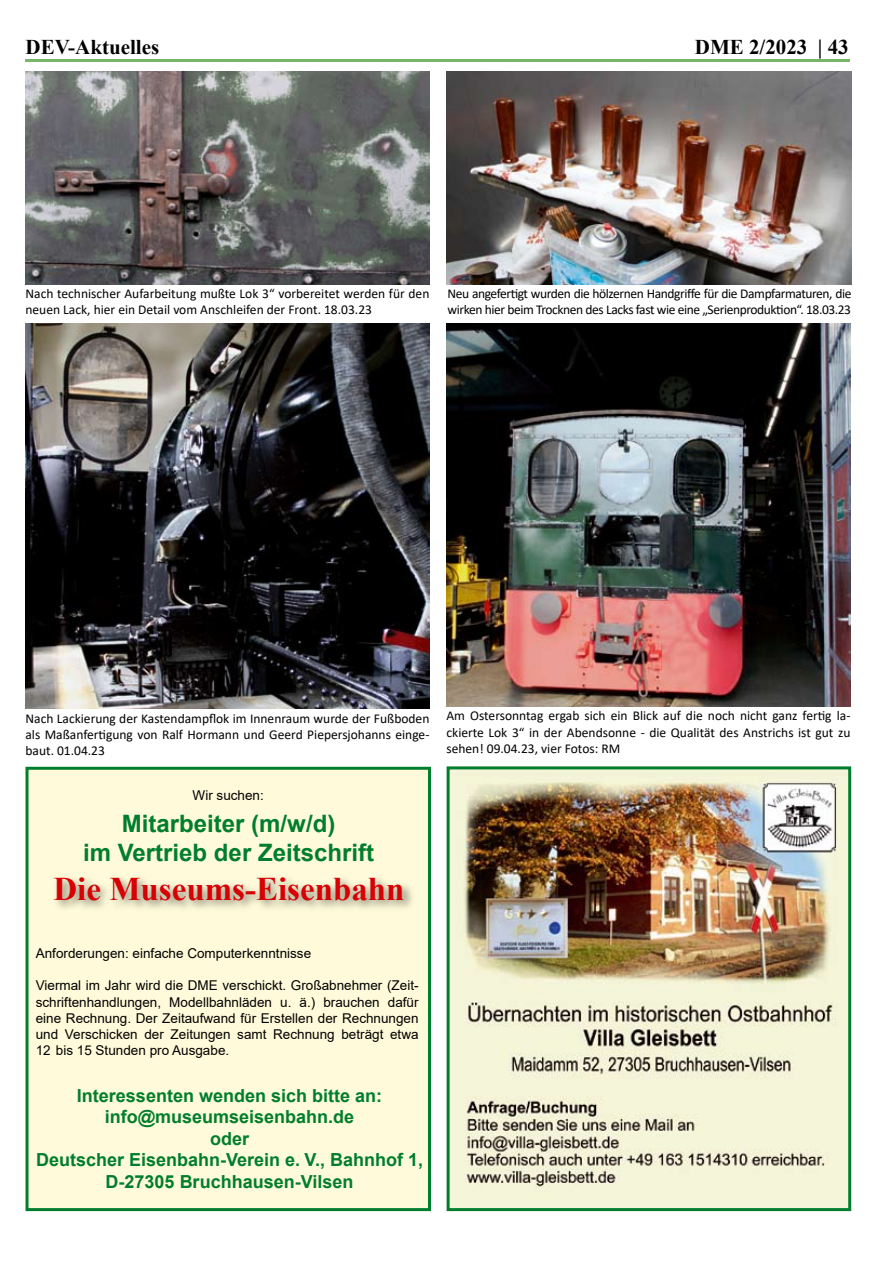
<style>
.page{position:relative;width:893px;height:1263px;background:#fff}
.page>*{position:absolute;margin:0;border:0;box-sizing:border-box;transform-origin:0 0}
.t1{font:700 33px "Times New Roman";color:#d60005}
.t2{font:700 24px/28.8px "Arial";color:#007e2d;text-align:center}
.t3{font:700 21px "Times New Roman";color:#000}
.t4{font:700 18px/21.6px "Arial";color:#007e2d;text-align:center}
.t5{font:13.5px/16.2px "Calibri";color:#000;text-align:justify}
.t6{font:13.5px/16.2px "Arial";color:#000;text-align:justify}
.t7{font:13.5px/16.2px "Calibri";letter-spacing:-.03em;color:#000}
</style>
<div class="page">
<hr style="left:26px;top:59px;width:824px;height:3px;background:#78b569">
<img style="left:451px;top:770px;width:396px;height:437px">
<div style="left:447px;top:766px;width:404px;height:445px;border:3px solid #007e2d"></div>
<div style="left:27px;top:768px;width:402px;height:441px;background:#fffbda"></div>
<div style="left:26px;top:767px;width:405px;height:444px;border:3px solid #007e2d"></div>
<div style="left:51px;top:872px;width:365px;height:42px;background:#000;opacity:.5"></div>
<img style="left:26px;top:72px;width:403px;height:213px">
<img style="left:446px;top:72px;width:405px;height:213px">
<img style="left:26px;top:323px;width:403px;height:385px">
<img style="left:446px;top:323px;width:404px;height:383px">
<h3 class="t3" style="left:26px;top:32px;width:135px">DEV-Aktuelles</h3>
<h3 class="t3" style="left:695px;top:32px;width:155px">DME 2/2023 | 43</h3>
<p class="t5" style="left:26px;top:285px;width:405px">Nach technischer Aufarbeitung mußte Lok 3“ vorbereitet werden für den neuen Lack, hier ein Detail vom Anschleifen der Front. 18.03.23</p>
<p class="t7" style="left:448px;top:285px;width:405px">Neu angefertigt wurden die hölzernen Handgriffe für die Dampfarmaturen, die wirken hier beim Trocknen des Lacks fast wie eine „Serienproduktion“. 18.03.23</p>
<p class="t5" style="left:26px;top:710px;width:405px">Nach Lackierung der Kastendampflok im Innenraum wurde der Fußboden als Maßanfertigung von Ralf Hormann und Geerd Piepersjohanns einge&shy;baut. 01.04.23</p>
<p class="t6" style="left:193px;top:787px;width:73px">Wir suchen:</p>
<h2 class="t2" style="left:83px;top:809px;width:292px">Mitarbeiter (m/w/d)<br>im Vertrieb der Zeitschrift</h2>
<h1 class="t1" style="left:53px;top:865px;width:353px">Die Museums-Eisenbahn</h1>
<p class="t5" style="left:446px;top:707px;width:405px">Am Ostersonntag ergab sich ein Blick auf die noch nicht ganz fertig la&shy;ckierte Lok 3“ in der Abendsonne - die Qualität des Anstrichs ist gut zu sehen! 09.04.23, vier Fotos: RM</p>
<p class="t6" style="left:36px;top:945px;width:277px">Anforderungen: einfache Computerkenntnisse</p>
<p class="t6" style="left:36px;top:977px;width:384px">Viermal im Jahr wird die DME verschickt. Großabnehmer (Zeit&shy;schriftenhandlungen, Modellbahnläden u. ä.) brauchen dafür eine Rechnung. Der Zeitaufwand für Erstellen der Rechnungen und Verschicken der Zeitungen samt Rechnung beträgt etwa 12 bis 15 Stunden pro Ausgabe.</p>
<h3 class="t4" style="left:36px;top:1085px;width:388px">Interessenten wenden sich bitte an: info@museumseisenbahn.de<br>oder<br>Deutscher Eisenbahn-Verein e. V., Bahnhof 1,<br>D-27305 Bruchhausen-Vilsen</h3>
</div>
